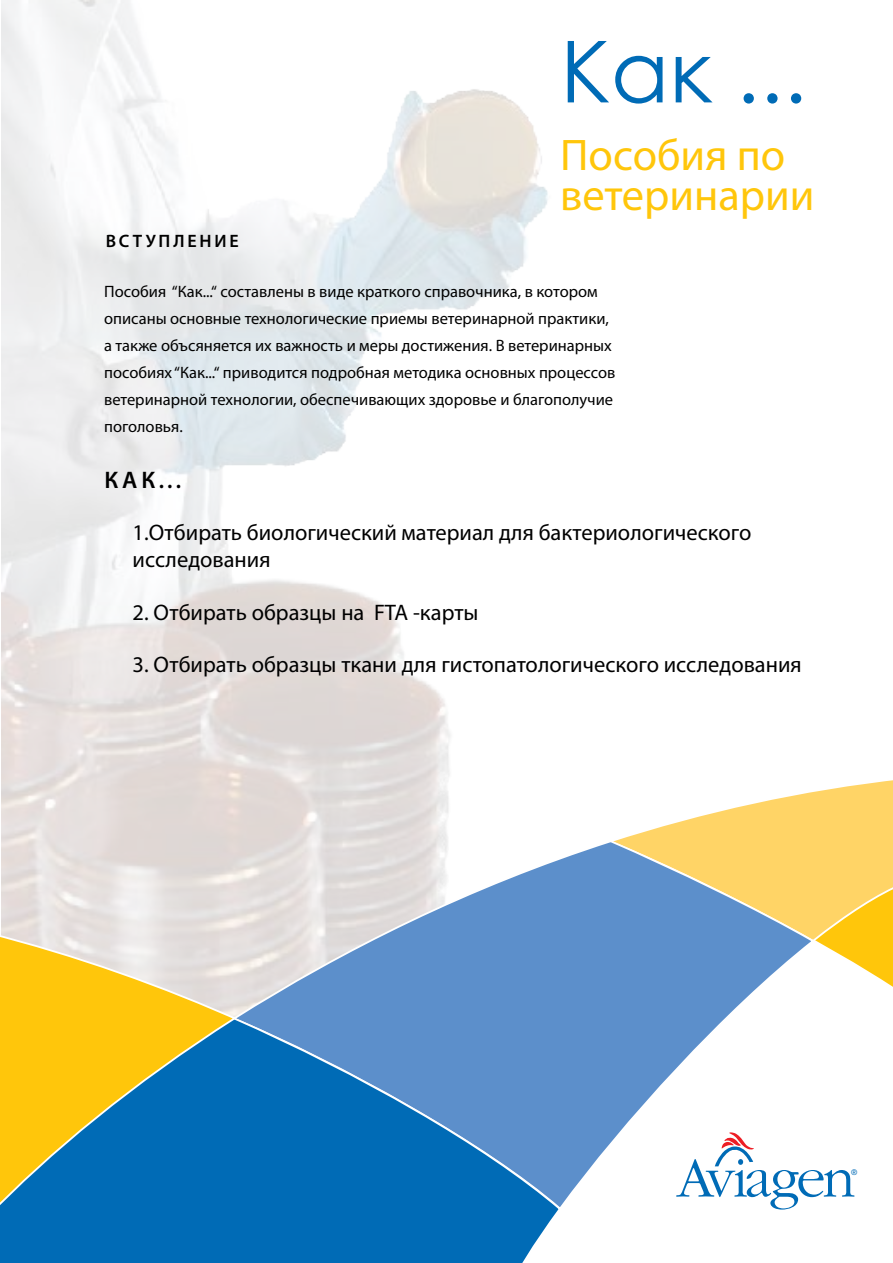
<style>
.page{position:relative;width:893px;height:1263px;background:#fff}
.page>*{position:absolute;margin:0;border:0;box-sizing:border-box;transform-origin:0 0}
.t1{font:85.5px "Century Gothic";color:#006bb6}
.t2{font:44.4px/40.3px "Myriad Pro";color:#ffc60b}
.t3{font:600 24px "Myriad Pro";color:#000}
.t4{font:22.5px/27px "Myriad Pro";color:#000}
.t5{font:600 18px "Myriad Pro";letter-spacing:.16em;color:#000}
.t6{font:16.5px/27px "Myriad Pro";color:#000}
.t7{font:7.8px "Helvetica Neue LT Com";color:#006bb6}
.s1{font-size:22.5px}
</style>
<div class="page">
<svg style="left:0;top:930px;width:230px;height:86px;background:#f2d477"></svg>
<svg style="left:820px;top:943px;width:73px;height:44px"></svg>
<svg style="left:621px;top:780px;width:272px;height:163px"></svg>
<svg style="left:230px;top:839px;width:586px;height:371px"></svg>
<svg style="left:0;top:1016px;width:562px;height:247px;background:#3d82a2"></svg>
<svg style="left:676px;top:1132px;width:178px;height:77px"></svg>
<h1 class="t1" style="left:560px;top:12px;width:248px">Как ...</h1>
<p class="t5" style="left:106px;top:230px;width:135px">ВСТУПЛЕНИЕ</p>
<h2 class="t2" style="left:560px;top:134px;width:256px">Пособия по ветеринарии</h2>
<p class="t6" style="left:104px;top:278px;width:513px">Пособия “Как...“ составлены в виде краткого справочника, в котором описаны основные технологические приемы ветеринарной практики, а также объсяняется их важность и меры достижения. В ветеринарных пособиях “Как...“ приводится подробная методика основных процессов ветеринарной технологии, обеспечивающих здоровье и благополучие поголовья.</p>
<h3 class="t3" style="left:104px;top:464px;width:78px">КАК<span class="s1">...</span></h3>
<h3 class="t4" style="left:133px;top:519px;width:620px">1.Отбирать биологический материал для бактериологического исследования</h3>
<h3 class="t4" style="left:133px;top:598px;width:347px">2. Отбирать образцы на FTA -карты</h3>
<h3 class="t4" style="left:133px;top:651px;width:671px">3. Отбирать образцы ткани для гистопатологического исследования</h3>
<p class="t7" style="left:851px;top:1167px;width:8px">®</p>
</div>
